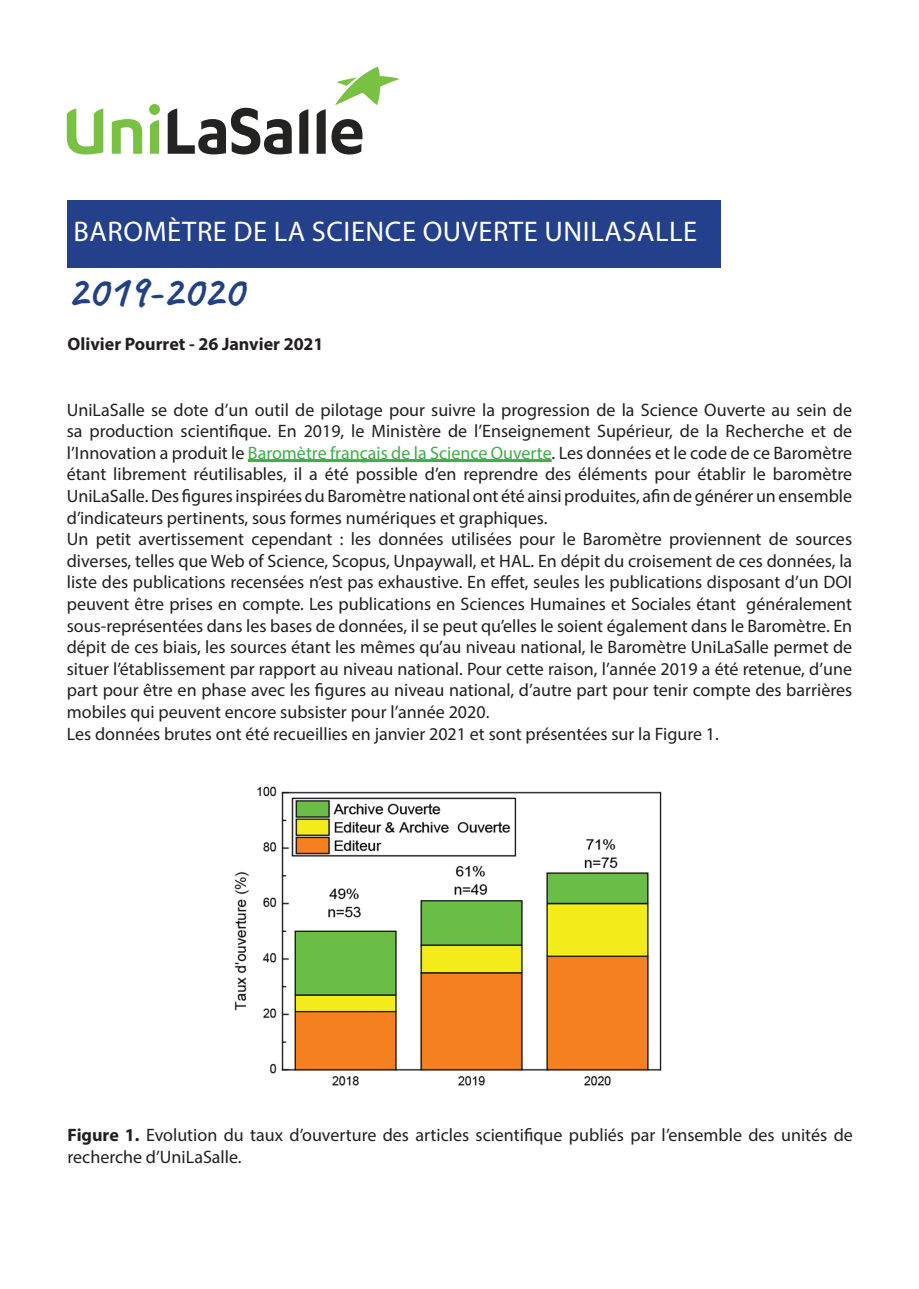
<style>
.page{position:relative;width:919px;height:1289px;background:#fff}
.page>*{position:absolute;margin:0;border:0;box-sizing:border-box;transform-origin:0 0}
.t1{font:700 45px "Caveat";color:#214186}
.t2{font:28.5px "Myriad Pro";letter-spacing:.02em;color:#fff}
.t3{font:18px/21.6px "Myriad Pro";color:#231f20;text-align:justify}
.t4{font:700 18px "Myriad Pro";color:#231f20}
.s1{color:#40ae49}
.s2{font-weight:700}
</style>
<div class="page">
<div style="left:149px;top:104px;width:11px;height:11px;background:#79c142;border-radius:50%"></div>
<svg style="left:168px;top:108px;width:124px;height:46px"></svg>
<svg style="left:299px;top:109px;width:9px;height:45px"></svg>
<svg style="left:112px;top:119px;width:30px;height:35px"></svg>
<svg style="left:67px;top:108px;width:36px;height:46px"></svg>
<svg style="left:150px;top:120px;width:9px;height:34px"></svg>
<svg style="left:316px;top:67px;width:83px;height:87px"></svg>
<div style="left:67px;top:201px;width:653px;height:67px;background:#24408a"></div>
<hr style="left:248px;top:459px;width:303px;height:3px;background:#40ae49">
<img style="left:234px;top:786px;width:428px;height:300px">
<p class="t2" style="left:73px;top:214px;width:625px">BAROMÈTRE DE LA SCIENCE OUVERTE UNILASALLE</p>
<p class="t1" style="left:67px;top:262px;width:178px">2019-2020</p>
<p class="t4" style="left:67px;top:332px;width:257px">Olivier Pourret - 26 Janvier 2021</p>
<p class="t3" style="left:67px;top:398px;width:786px">UniLaSalle se dote d’un outil de pilotage pour suivre la progression de la Science Ouverte au sein de sa production scientifique. En 2019, le Ministère de l’Enseignement Supérieur, de la Recherche et de l’Innovation a produit le <span class="s1">Baromètre français de la Science Ouverte</span>. Les données et le code de ce Baromètre étant librement réutilisables, il a été possible d’en reprendre des éléments pour établir le baromètre UniLaSalle. Des figures inspirées du Baromètre national ont été ainsi produites, afin de générer un ensemble d’indicateurs pertinents, sous formes numériques et graphiques.</p>
<p class="t3" style="left:67px;top:528px;width:787px">Un petit avertissement cependant : les données utilisées pour le Baromètre proviennent de sources diverses, telles que Web of Science, Scopus, Unpaywall, et HAL. En dépit du croisement de ces données, la liste des publications recensées n’est pas exhaustive. En effet, seules les publications disposant d’un DOI peuvent être prises en compte. Les publications en Sciences Humaines et Sociales étant généralement sous-représentées dans les bases de données, il se peut qu’elles le soient également dans le Baromètre. En dépit de ces biais, les sources étant les mêmes qu’au niveau national, le Baromètre UniLaSalle permet de situer l’établissement par rapport au niveau national. Pour cette raison, l’année 2019 a été retenue, d’une part pour être en phase avec les figures au niveau national, d’autre part pour tenir compte des barrières mobiles qui peuvent encore subsister pour l’année 2020.</p>
<p class="t3" style="left:67px;top:722px;width:653px">Les données brutes ont été recueillies en janvier 2021 et sont présentées sur la Figure 1.</p>
<p class="t3" style="left:67px;top:1123px;width:786px"><span class="s2">Figure 1.</span> Evolution du taux d’ouverture des articles scientifique publiés par l’ensemble des unités de recherche d’UniLaSalle.</p>
</div>
